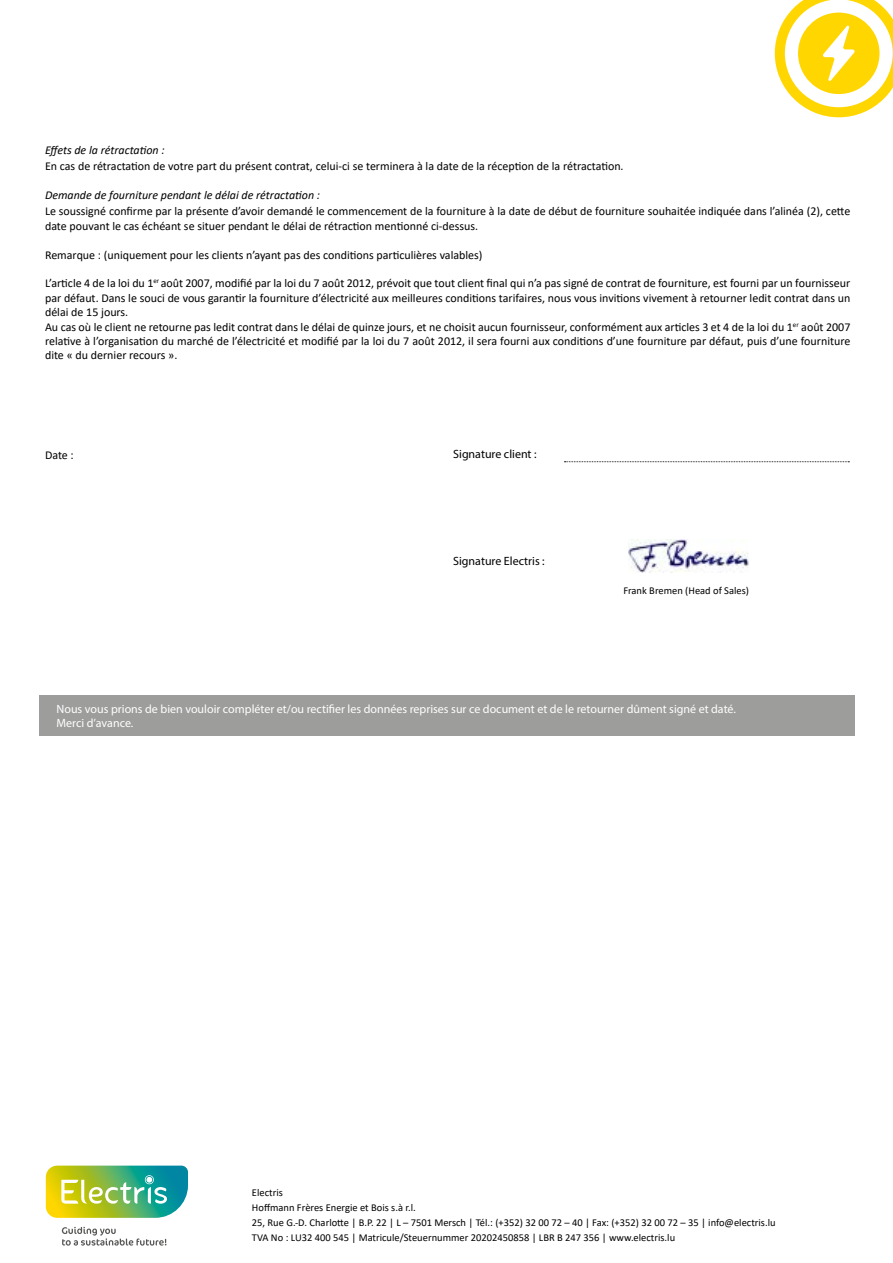
<style>
.page{position:relative;width:893px;height:1263px;background:#fff}
.page>*{position:absolute;margin:0;border:0;box-sizing:border-box;transform-origin:0 0}
.t1{font:12px/14.4px "Calibri";color:#000}
.t2{font:12px/14.4px "Myriad Pro";color:#fff}
.t3{font:italic 12px "Calibri";color:#000}
.t4{font:12px "Myriad Pro";color:#000}
.t5{font:10.5px/15px "Calibri";color:#000}
</style>
<div class="page">
<svg style="left:564px;top:461px;width:285px;height:1px"></svg>
<div style="left:40px;top:695px;width:815px;height:41px;background:#9d9d9c"></div>
<svg style="left:46px;top:1165px;width:142px;height:53px;background:#86bd6a"></svg>
<svg style="left:62px;top:1227px;width:104px;height:18px"></svg>
<img style="left:628px;top:539px;width:121px;height:33px">
<svg style="left:775px;top:0;width:118px;height:117px"></svg>
<p class="t3" style="left:45px;top:141px;width:121px">Effets de la rétractation :</p>
<p class="t1" style="left:45px;top:159px;width:580px">En cas de rétractation de votre part du présent contrat, celui-ci se terminera à la date de la réception de la rétractation.</p>
<p class="t3" style="left:45px;top:187px;width:277px">Demande de fourniture pendant le délai de rétractation :</p>
<p class="t1" style="left:45px;top:204px;width:807px">Le soussigné confirme par la présente d’avoir demandé le commencement de la fourniture à la date de début de fourniture souhaitée indiquée dans l’alinéa (2), cette date pouvant le cas échéant se situer pendant le délai de rétraction mentionné ci-dessus.</p>
<p class="t1" style="left:45px;top:247px;width:439px">Remarque : (uniquement pour les clients n’ayant pas des conditions particulières valables)</p>
<p class="t1" style="left:45px;top:276px;width:807px">L’article 4 de la loi du 1<sup>er</sup> août 2007, modifié par la loi du 7 août 2012, prévoit que tout client final qui n’a pas signé de contrat de fourniture, est fourni par un fournisseur par défaut. Dans le souci de vous garantir la fourniture d’électricité aux meilleures conditions tarifaires, nous vous invitions vivement à retourner ledit contrat dans un délai de 15 jours.<br>Au cas où le client ne retourne pas ledit contrat dans le délai de quinze jours, et ne choisit aucun fournisseur, conformément aux articles 3 et 4 de la loi du 1<sup>er</sup> août 2007 relative à l’organisation du marché de l’électricité et modifié par la loi du 7 août 2012, il sera fourni aux conditions d’une fourniture par défaut, puis d’une fourniture dite « du dernier recours ».</p>
<p class="t1" style="left:45px;top:447px;width:30px">Date :</p>
<p class="t4" style="left:453px;top:446px;width:85px">Signature client :</p>
<p class="t4" style="left:453px;top:554px;width:93px">Signature Electris :</p>
<p class="t5" style="left:623px;top:582px;width:127px">Frank Bremen (Head of Sales)</p>
<p class="t2" style="left:57px;top:701px;width:681px">Nous vous prions de bien vouloir compléter et/ou rectifier les données reprises sur ce document et de le retourner dûment signé et daté.<br>Merci d’avance.</p>
<p class="t5" style="left:252px;top:1184px;width:525px">Electris<br>Hoffmann Frères Energie et Bois s.à r.l.<br>25, Rue G.-D. Charlotte | B.P. 22 | L – 7501 Mersch | Tél.: (+352) 32 00 72 – 40 | Fax: (+352) 32 00 72 – 35 | info@electris.lu TVA No : LU32 400 545 | Matricule/Steuernummer 20202450858 | LBR B 247 356 | www.electris.lu</p>
</div>
